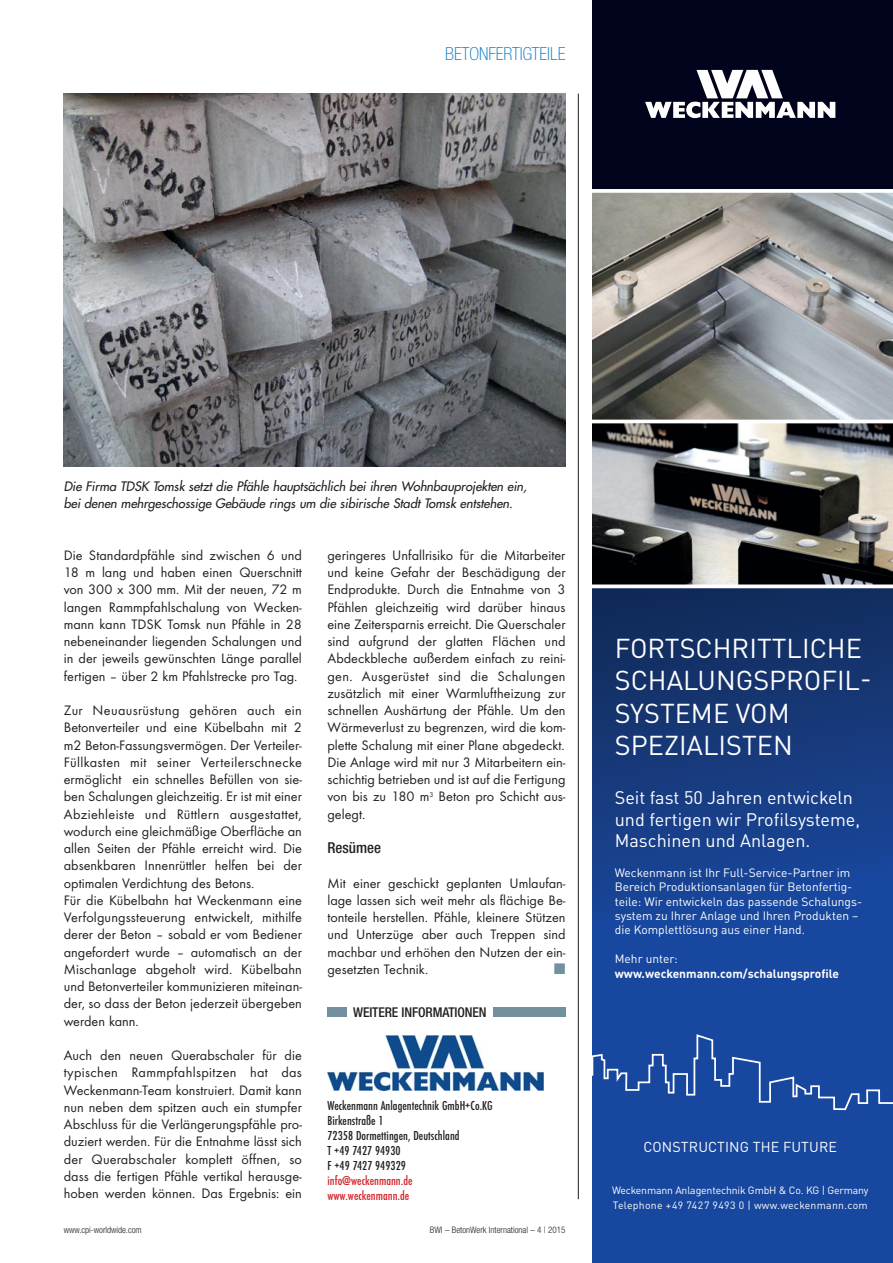
<style>
.page{position:relative;width:893px;height:1263px;background:#fff}
.page>*{position:absolute;margin:0;border:0;box-sizing:border-box;transform-origin:0 0}
.t1{font:27px/32.4px "DIN Pro";color:#fff}
.t2{font:18px/21.6px "DIN Pro";color:#fff}
.t3{font:100 condensed 18px "Helvetica Neue";color:#0073bb}
.t4{font:500 condensed 15px "Helvetica Neue";color:#231f20}
.t5{font:14.25px/17.2px "Futura T";color:#231f20;text-align:justify}
.t6{font:14.25px "DIN Pro";letter-spacing:.01em;color:#fff}
.t7{font:14.25px "European Pi Three";color:#73909f}
.t8{font:500 condensed 13.5px/15px "Futura T";letter-spacing:.005em;color:#231f20}
.t9{font:500 condensed 13.5px/15px "Futura T";letter-spacing:.005em;color:#d2232a}
.t10{font:500 condensed 13.5px "Helvetica Neue";letter-spacing:-.01em;color:#231f20}
.t11{font:italic 12.75px/17.2px "Futura";color:#231f20}
.t12{font:12px/14.4px "DIN Pro";color:#fff}
.t13{font:700 12px "DIN Pro";color:#fff}
.t14{font:10.5px/15px "DIN Pro";letter-spacing:-.015em;color:#fff}
.t15{font:300 condensed 9px "Helvetica Neue";color:#231f20}
</style>
<div class="page">
<img style="left:328px;top:1035px;width:216px;height:55px">
<div style="left:327px;top:1007px;width:20px;height:10px;background:#73909f"></div>
<div style="left:493px;top:1007px;width:73px;height:10px;background:#73909f"></div>
<img style="left:64px;top:94px;width:502px;height:373px">
<hr style="left:578px;top:94px;width:1px;height:1105px;background:#231f20">
<svg style="left:592px;top:0;width:301px;height:1263px;background:#113273"></svg>
<svg style="left:645px;top:70px;width:190px;height:48px"></svg>
<img style="left:592px;top:193px;width:301px;height:391px">
<svg style="left:592px;top:189px;width:301px;height:4px"></svg>
<svg style="left:592px;top:1033px;width:301px;height:85px;background:#2351a3"></svg>
<svg style="left:592px;top:584px;width:301px;height:4px"></svg>
<hr style="left:592px;top:420px;width:301px;height:3px;background:#fff">
<p class="t3" style="left:445px;top:47px;width:122px">BETONFERTIGTEILE</p>
<p class="t11" style="left:64px;top:478px;width:467px">Die Firma TDSK Tomsk setzt die Pfähle hauptsächlich bei ihren Wohnbauprojekten ein, bei denen mehrgeschossige Gebäude rings um die sibirische Stadt Tomsk entstehen.</p>
<p class="t5" style="left:64px;top:548px;width:240px">Die Standardpfähle sind zwischen 6 und 18 m lang und haben einen Querschnitt von 300 x 300 mm. Mit der neuen, 72 m langen Rammpfahlschalung von Wecken - mann kann TDSK Tomsk nun Pfähle in 28 nebeneinander liegenden Schalungen und in der jeweils gewünschten Länge parallel fertigen – über 2 km Pfahlstrecke pro Tag.</p>
<p class="t5" style="left:64px;top:703px;width:240px;text-align:left">Zur Neuausrüstung gehören auch ein Betonverteiler und eine Kübelbahn mit 2 m2 Beton-Fassungsvermögen. Der Verteiler-Füllkasten mit seiner Verteilerschnecke ermöglicht ein schnelles Befüllen von sie&shy;ben Schalungen gleichzeitig. Er ist mit einer Abziehleiste und Rüttlern ausgestattet, wodurch eine gleichmäßige Oberfläche an allen Seiten der Pfähle erreicht wird. Die absenkbaren Innenrüttler helfen bei der optimalen Verdichtung des Betons.<br>Für die Kübelbahn hat Weckenmann eine Verfolgungssteuerung entwickelt, mithilfe derer der Beton – sobald er vom Bediener angefordert wurde – automatisch an der Mischanlage abgeholt wird. Kübelbahn und Betonverteiler kommunizieren miteinan&shy;der, so dass der Beton jederzeit übergeben werden kann.</p>
<p class="t5" style="left:64px;top:1048px;width:240px">Auch den neuen Querabschaler für die typischen Rammpfahlspitzen hat das Weckenmann-Team konstruiert. Damit kann nun neben dem spitzen auch ein stumpfer Abschluss für die Verlängerungspfähle pro&shy;duziert werden. Für die Entnahme lässt sich der Querabschaler komplett öffnen, so dass die fertigen Pfähle vertikal herausge&shy;hoben werden können. Das Ergebnis: ein</p>
<p class="t5" style="left:327px;top:548px;width:240px">geringeres Unfallrisiko für die Mitarbeiter und keine Gefahr der Beschädigung der Endprodukte. Durch die Entnahme von 3<br>Pfählen gleichzeitig wird darüber hinaus eine Zeitersparnis erreicht. Die Querschaler sind aufgrund der glatten Flächen und Abdeckbleche außerdem einfach zu reini&shy;gen. Ausgerüstet sind die Schalungen zusätzlich mit einer Warmluftheizung zur schnellen Aushärtung der Pfähle. Um den Wärmeverlust zu begrenzen, wird die kom&shy;plette Schalung mit einer Plane abgedeckt.<br>Die Anlage wird mit nur 3 Mitarbeitern ein&shy;schichtig betrieben und ist auf die Fertigung von bis zu 180 m<sup>3</sup> Beton pro Schicht aus&shy;gelegt.</p>
<p class="t4" style="left:327px;top:842px;width:55px">Resümee</p>
<p class="t5" style="left:327px;top:875px;width:240px">Mit einer geschickt geplanten Umlauf an - lage lassen sich weit mehr als flächige Be - ton teile herstellen. Pfähle, kleinere Stützen und Unterzüge aber auch Treppen sind machbar und erhöhen den Nutzen der ein&shy;gesetzten Technik.</p>
<p class="t7" style="left:554px;top:960px;width:13px">-</p>
<p class="t10" style="left:353px;top:1007px;width:135px">WEITERE INFORMATIONEN</p>
<p class="t8" style="left:327px;top:1098px;width:167px">Weckenmann Anlagentechnik GmbH+Co.KG<br>Birkenstraße 1<br>72358 Dormettingen, Deutschland<br>T +49 7427 94930<br>F +49 7427 949329</p>
<p class="t9" style="left:327px;top:1173px;width:87px">info@weckenmann.de www.weckenmann.de</p>
<p class="t15" style="left:64px;top:1226px;width:79px">www.cpi-worldwide.com</p>
<p class="t15" style="left:430px;top:1226px;width:137px">BWI – BetonWerk International – 4 | 2015</p>
<h1 class="t1" style="left:615px;top:635px;width:258px">FORTSCHRITTLICHE<br>SCHALUNGSPROFIL-<br>SYSTEME VOM<br>SPEZIALISTEN</h1>
<p class="t2" style="left:615px;top:789px;width:247px">Seit fast 50 Jahren entwickeln und fertigen wir Profilsysteme,<br>Maschinen und Anlagen.</p>
<p class="t12" style="left:615px;top:867px;width:249px">Weckenmann ist Ihr Full-Service-Partner im Bereich Produktionsanlagen für Betonfertig&shy;teile: Wir entwickeln das passende Schalungs&shy;system zu Ihrer Anlage und Ihren Produkten – die Komplettlösung aus einer Hand.</p>
<p class="t12" style="left:615px;top:953px;width:64px">Mehr unter:</p>
<p class="t13" style="left:615px;top:966px;width:226px">www.weckenmann.com/schalungsprofile</p>
<p class="t6" style="left:643px;top:1142px;width:195px">CONSTRUCTING THE FUTURE</p>
<p class="t14" style="left:612px;top:1184px;width:258px">Weckenmann Anlagentechnik GmbH &amp; Co. KG | Germany<br>Telephone +49 7427 9493 0 | www.weckenmann.com</p>
</div>
